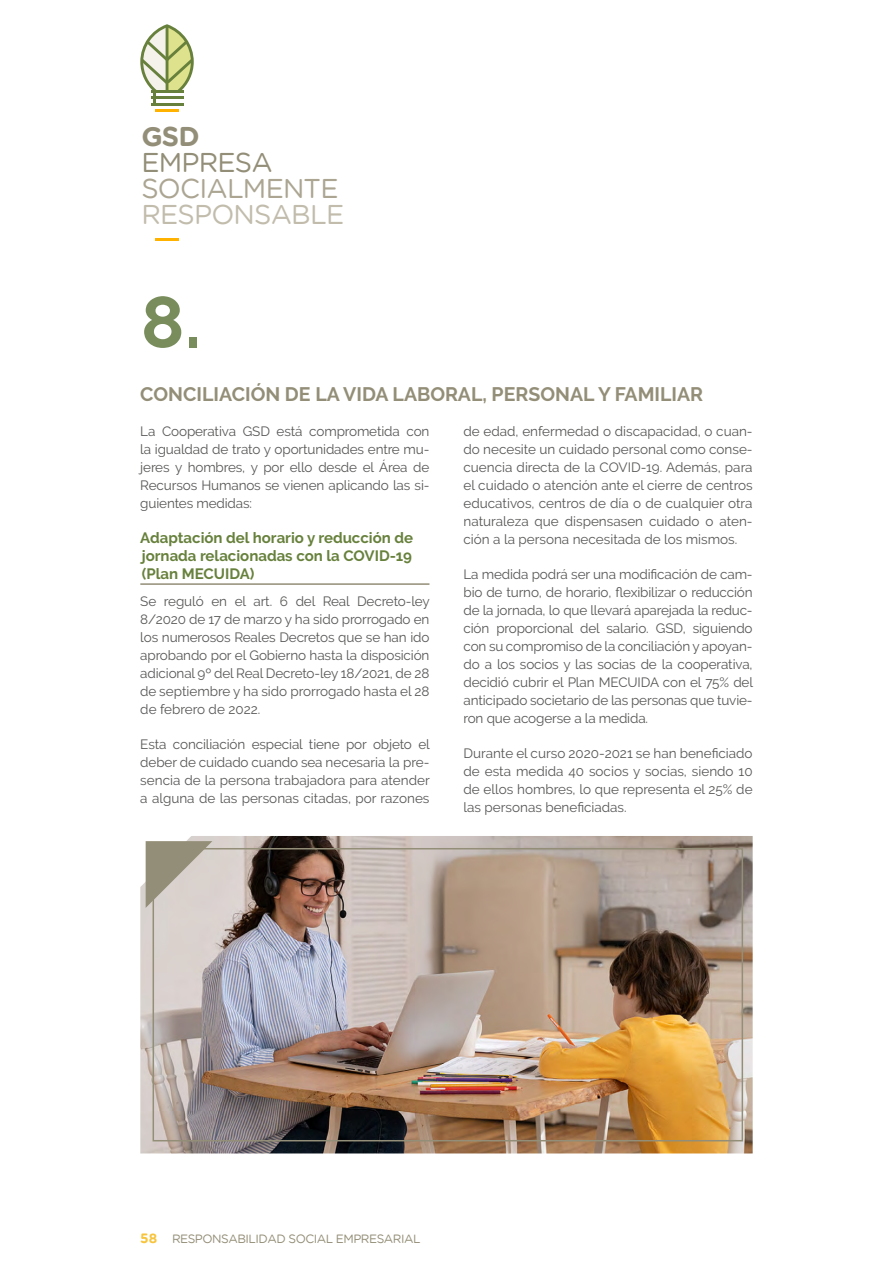
<style>
.page{position:relative;width:893px;height:1263px;background:#fff}
.page>*{position:absolute;margin:0;border:0;box-sizing:border-box;transform-origin:0 0}
.t1{font:700 72px "Raleway";color:#788d5b}
.t2{font:27.15px "Gotham Rounded";letter-spacing:-.03em;color:#aba592}
.t3{font:27.15px "Gotham Rounded";letter-spacing:-.03em;color:#c1bcac}
.t4{font:27.15px "Gotham Rounded";letter-spacing:-.03em;color:#938e77}
.t5{font:700 27.15px "Gotham Rounded";color:#938e77}
.t6{font:700 19.5px "Raleway";color:#938e77}
.t7{font:700 15px/18px "Raleway";color:#67813c;text-align:justify}
.t8{font:13.5px/18px "Raleway";color:#575756;text-align:justify}
.t9{font:12px "Gotham Rounded";letter-spacing:-.04em;color:#938e77}
.s1{font-weight:700;font-size:13.5px;color:#f7c43d}
</style>
<div class="page">
<hr style="left:151px;top:103px;width:32px;height:3px;background:#67813c">
<hr style="left:155px;top:109px;width:24px;height:3px;background:#ffb300">
<svg style="left:140px;top:24px;width:54px;height:80px"></svg>
<hr style="left:155px;top:238px;width:24px;height:3px;background:#ffb300">
<hr style="left:140px;top:583px;width:289px;height:2px;background:#938e77">
<img style="left:140px;top:836px;width:613px;height:317px">
<svg style="left:146px;top:841px;width:66px;height:67px;background:#b8b1a4"></svg>
<div style="left:153px;top:848px;width:590px;height:293px;border:2px solid #938e77"></div>
<h2 class="t5" style="left:141px;top:121px;width:60px">GSD</h2>
<h2 class="t4" style="left:141px;top:147px;width:133px">EMPRESA</h2>
<h2 class="t2" style="left:141px;top:173px;width:199px">SOCIALMENTE</h2>
<h2 class="t3" style="left:141px;top:199px;width:204px">RESPONSABLE</h2>
<h1 class="t1" style="left:141px;top:281px;width:61px">8.</h1>
<h3 class="t6" style="left:140px;top:383px;width:564px">CONCILIACIÓN DE LA VIDA LABORAL, PERSONAL Y FAMILIAR</h3>
<p class="t8" style="left:140px;top:422px;width:291px">La Cooperativa GSD está comprometida con la igualdad de trato y oportunidades entre mu&shy;jeres y hombres, y por ello desde el Área de Recursos Humanos se vienen aplicando las si&shy;guientes medidas:</p>
<p class="t7" style="left:140px;top:529px;width:274px">Adaptación del horario y reducción de jornada relacionadas con la COVID-19 (Plan MECUIDA)</p>
<p class="t8" style="left:140px;top:592px;width:291px">Se reguló en el art. 6 del Real Decreto-ley 8/2020 de 17 de marzo y ha sido prorrogado en los numerosos Reales Decretos que se han ido aprobando por el Gobierno hasta la disposición adicional 9º del Real Decreto-ley 18/2021, de 28 de septiembre y ha sido prorrogado hasta el 28 de febrero de 2022.</p>
<p class="t8" style="left:140px;top:735px;width:291px">Esta conciliación especial tiene por objeto el deber de cuidado cuando sea necesaria la pre&shy;sencia de la persona trabajadora para atender a alguna de las personas citadas, por razones</p>
<p class="t8" style="left:463px;top:422px;width:291px">de edad, enfermedad o discapacidad, o cuan&shy;do necesite un cuidado personal como conse&shy;cuencia directa de la COVID-19. Además, para el cuidado o atención ante el cierre de centros educativos, centros de día o de cualquier otra naturaleza que dispensasen cuidado o aten&shy;ción a la persona necesitada de los mismos.</p>
<p class="t8" style="left:463px;top:565px;width:291px">La medida podrá ser una modificación de cam&shy;bio de turno, de horario, flexibilizar o reducción de la jornada, lo que llevará aparejada la reduc&shy;ción proporcional del salario. GSD, siguiendo con su compromiso de la conciliación y apoyan&shy;do a los socios y las socias de la cooperativa, decidió cubrir el Plan MECUIDA con el 75% del anticipado societario de las personas que tuvie&shy;ron que acogerse a la medida.</p>
<p class="t8" style="left:463px;top:744px;width:291px">Durante el curso 2020-2021 se han beneficiado de esta medida 40 socios y socias, siendo 10 de ellos hombres, lo que representa el 25% de las personas beneficiadas.</p>
<p class="t9" style="left:140px;top:1232px;width:282px"><span class="s1">58</span> RESPONSABILIDAD SOCIAL EMPRESARIAL</p>
</div>
